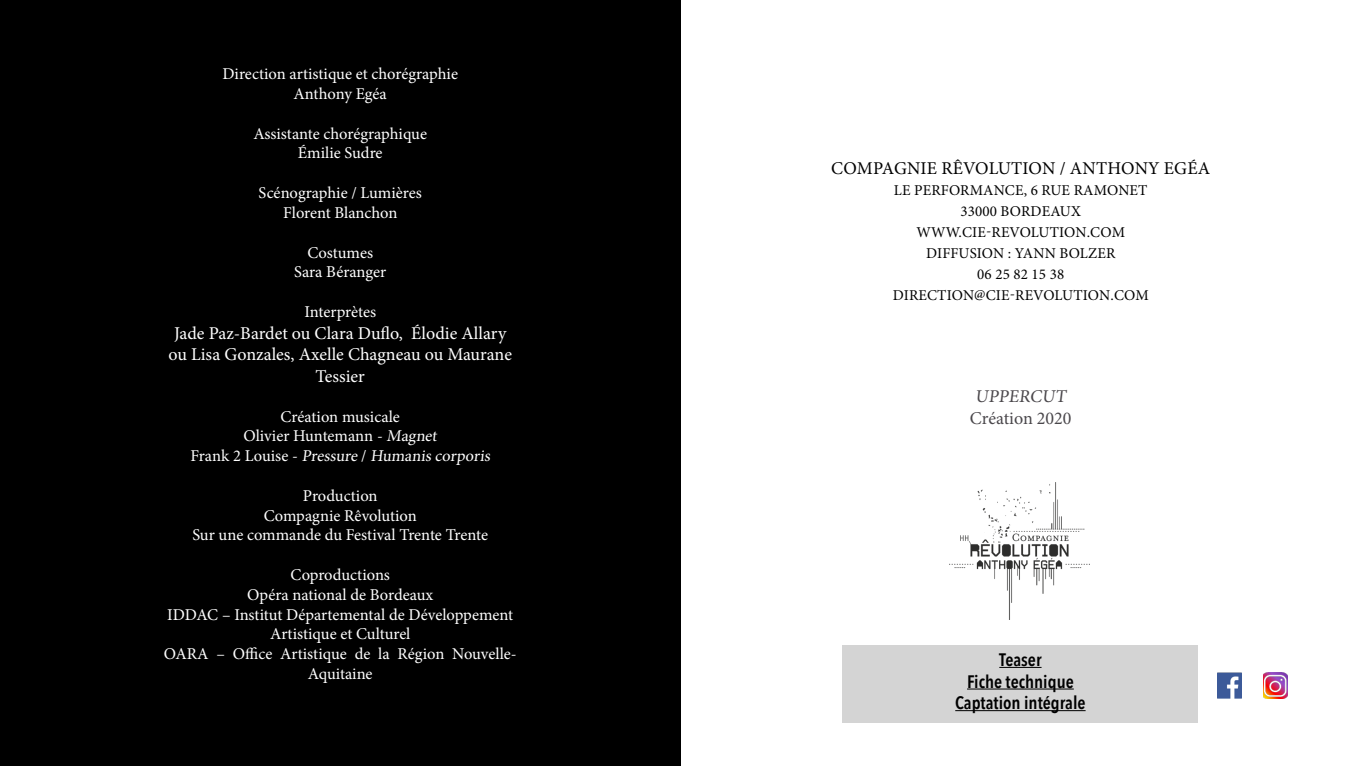
<style>
.page{position:relative;width:1361px;height:766px;background:#fff}
.page>*{position:absolute;margin:0;border:0;box-sizing:border-box;transform-origin:0 0}
.t1{font:18px/21.6px "Minion Pro";color:#fff;text-align:center}
.t2{font:600 18px/21.6px "Avenir Next Condensed";color:#000;text-align:center}
.t3{font:18px "Minion Pro";letter-spacing:.01em;color:#000}
.t4{font:18px/21.6px "Minion Pro";color:#4a474b}
.t5{font:16.5px/19.8px "Minion Pro";color:#fff;text-align:center}
.t6{font:15px/21px "Minion Pro";letter-spacing:.01em;color:#000;text-align:center}
</style>
<div class="page">
<div style="left:842px;top:645px;width:355px;height:77px;background:#d4d4d4"></div>
<img style="left:950px;top:482px;width:139px;height:137px">
<hr style="left:999px;top:666px;width:42px;height:1px;background:#000">
<hr style="left:967px;top:688px;width:107px;height:1px;background:#000">
<hr style="left:955px;top:710px;width:130px;height:1px;background:#000">
<img style="left:1217px;top:672px;width:24px;height:26px">
<img style="left:1263px;top:672px;width:24px;height:26px">
<div style="left:0;top:0;width:681px;height:765px;background:#000"></div>
<p class="t5" style="left:222px;top:64px;width:237px">Direction artistique et chorégraphie<br>Anthony Egéa</p>
<p class="t5" style="left:253px;top:123px;width:175px">Assistante chorégraphique<br>Émilie Sudre</p>
<p class="t5" style="left:259px;top:183px;width:165px">Scénographie / Lumières<br>Florent Blanchon</p>
<p class="t5" style="left:294px;top:242px;width:93px">Costumes<br>Sara Béranger</p>
<p class="t5" style="left:304px;top:302px;width:73px">Interprètes</p>
<p class="t1" style="left:168px;top:322px;width:345px">Jade Paz-Bardet ou Clara Duflo, Élodie Allary ou Lisa Gonzales, Axelle Chagneau ou Maurane<br>Tessier</p>
<p class="t5" style="left:190px;top:406px;width:304px">Création musicale<br>Olivier Huntemann - Magnet<br>Fr an k 2 L ou i s e - Pressure / Humanis corporis</p>
<p class="t5" style="left:192px;top:485px;width:297px">Production<br>Compagnie Rêvolution<br>Sur une commande du Festival Trente Trente</p>
<p class="t5" style="left:164px;top:564px;width:354px">Coproductions<br>Opéra national de Bordeaux<br>IDDAC – Institut Départemental de Développement<br>Artistique et Culturel<br>OARA – Office Artistique de la Région Nouvelle-<br>Aquitaine</p>
<p class="t3" style="left:831px;top:156px;width:380px">COMPAGNIE RÊVOLUTION / ANTHONY EGÉA</p>
<p class="t6" style="left:892px;top:180px;width:257px">LE PERFORMANCE, 6 RUE RAMONET<br>33000 BORDEAUX<br>WWW.CIE-REVOLUTION.COM<br>DIFFUSION : YANN BOLZER<br>06 25 82 15 38<br>DIRECTION@CIE-REVOLUTION.COM</p>
<p class="t4" style="left:970px;top:385px;width:103px">UPPERCUT<br>Création 2020</p>
<p class="t2" style="left:955px;top:648px;width:132px">Teaser<br>Fiche technique<br>Captation intégrale</p>
</div>
